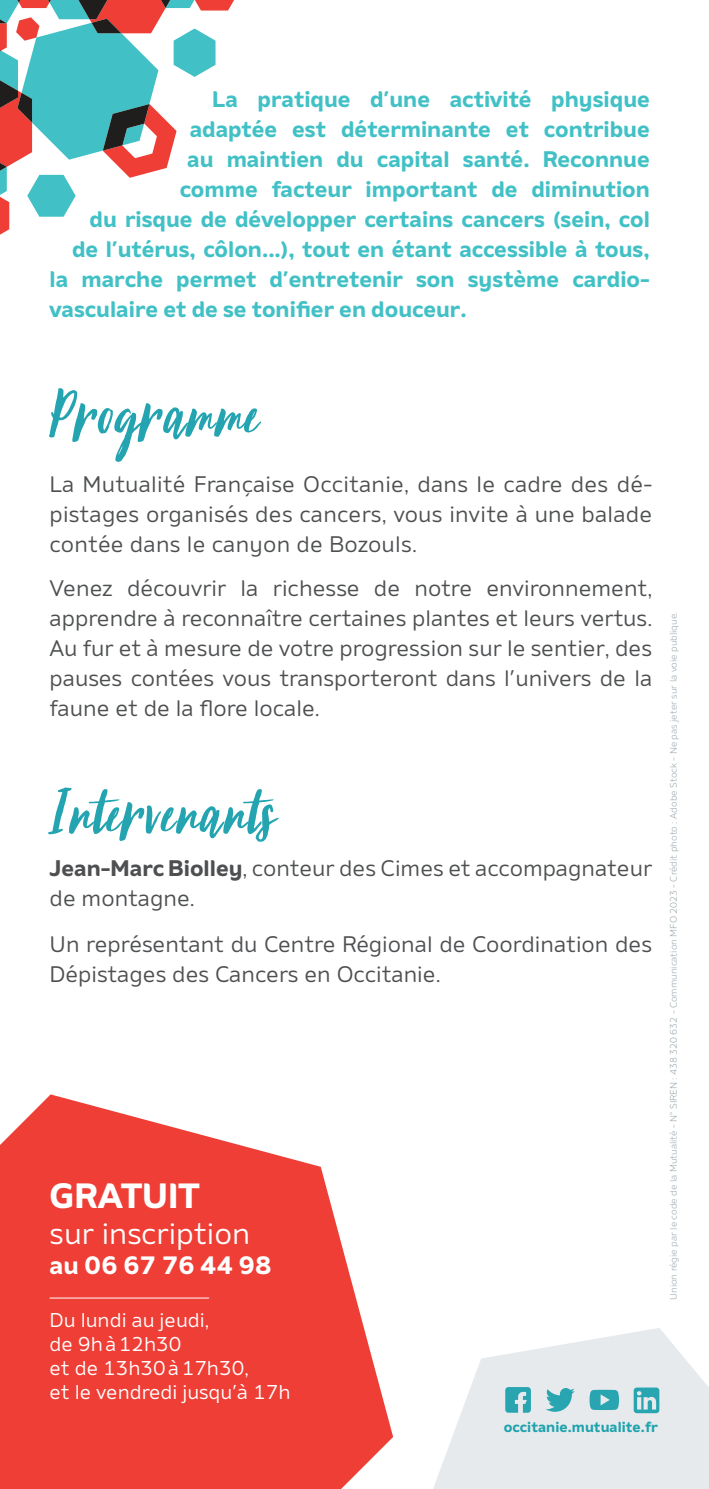
<style>
.page{position:relative;width:709px;height:1489px;background:#fff}
.page>*{position:absolute;margin:0;border:0;box-sizing:border-box;transform-origin:0 0}
.t1{font:75px "October Storm";letter-spacing:.03em;color:#23a4b0}
.t2{font:700 35px "Amino";color:#fff}
.t3{font:30px "Amino";color:#fff}
.t4{font:700 25px "Amino";color:#fff}
.t5{font:22.5px/30px "Amino";color:#4d4f51;text-align:justify}
.t6{font:700 22.5px "Amino";color:#41c1c6}
.t7{font:20px/24px "Amino";color:#fff}
.t8{font:700 14.5px "Amino";letter-spacing:.005em;color:#1ea3ae}
.t9{font:300 9.5px "Amino";color:#96a5aa}
.s1{font-weight:700}
</style>
<div class="page">
<svg style="left:0;top:0;width:234px;height:235px"></svg>
<svg style="left:0;top:1094px;width:393px;height:394px;fill:#ee3e35"></svg>
<hr style="left:50px;top:1297px;width:159px;height:1px;background:#fff">
<svg style="left:433px;top:1328px;width:276px;height:160px;fill:#e7eaec"></svg>
<svg style="left:545px;top:1387px;width:30px;height:24px"></svg>
<svg style="left:589px;top:1389px;width:30px;height:20px"></svg>
<svg style="left:505px;top:1386px;width:26px;height:26px"></svg>
<svg style="left:633px;top:1387px;width:26px;height:25px"></svg>
<p class="t6" style="left:212px;top:85px;width:439px">La pratique d’une activité physique</p>
<p class="t6" style="left:190px;top:115px;width:461px">adaptée est déterminante et contribue</p>
<p class="t6" style="left:187px;top:145px;width:464px">au maintien du capital santé. Reconnue</p>
<p class="t6" style="left:180px;top:175px;width:472px">comme facteur important de diminution</p>
<p class="t6" style="left:90px;top:205px;width:562px">du risque de développer certains cancers (sein, col</p>
<p class="t6" style="left:72px;top:235px;width:579px">de l’utérus, côlon...), tout en étant accessible à tous,</p>
<p class="t6" style="left:50px;top:265px;width:602px">la marche permet d’entretenir son système cardio-</p>
<p class="t6" style="left:50px;top:295px;width:418px">vasculaire et de se tonifier en douceur.</p>
<h1 class="t1" style="left:50px;top:378px;width:209px">Programme</h1>
<p class="t5" style="left:50px;top:468px;width:604px">La Mutualité Française Occitanie, dans le cadre des dé&shy;pistages organisés des cancers, vous invite à une balade contée dans le canyon de Bozouls.</p>
<p class="t5" style="left:50px;top:572px;width:604px">Venez découvrir la richesse de notre environnement, apprendre à reconnaître certaines plantes et leurs vertus.<br>Au fur et à mesure de votre progression sur le sentier, des pauses contées vous transporteront dans l’univers de la faune et de la flore locale.</p>
<h1 class="t1" style="left:50px;top:776px;width:226px">Intervenants</h1>
<p class="t5" style="left:50px;top:853px;width:604px"><span class="s1">Jean-Marc Biolley</span>, conteur des Cimes et accompagnateur de montagne.</p>
<p class="t5" style="left:50px;top:928px;width:604px">Un représentant du Centre Régional de Coordination des<br>Dépistages des Cancers en Occitanie.</p>
<h2 class="t2" style="left:50px;top:1174px;width:151px">GRATUIT</h2>
<h3 class="t3" style="left:50px;top:1215px;width:202px">sur inscription</h3>
<p class="t4" style="left:50px;top:1249px;width:223px">au 06 67 76 44 98</p>
<p class="t7" style="left:50px;top:1307px;width:242px">Du lundi au jeudi,<br>de 9hà12h30<br>et de 13h30à17h30,<br>et le vendredi jusqu’à 17h</p>
<p class="t8" style="left:503px;top:1417px;width:156px">occitanie.mutualite.fr</p>
<p class="t9" style="left:668px;top:1299px;width:689px;rotate:-90deg">Union régie par le code de la Mutualité - N° SIREN : 438 320 632 - Communication MFO 2023 - Crédit photo : Adobe Stock - Ne pas jeter sur la voie publique.</p>
</div>
